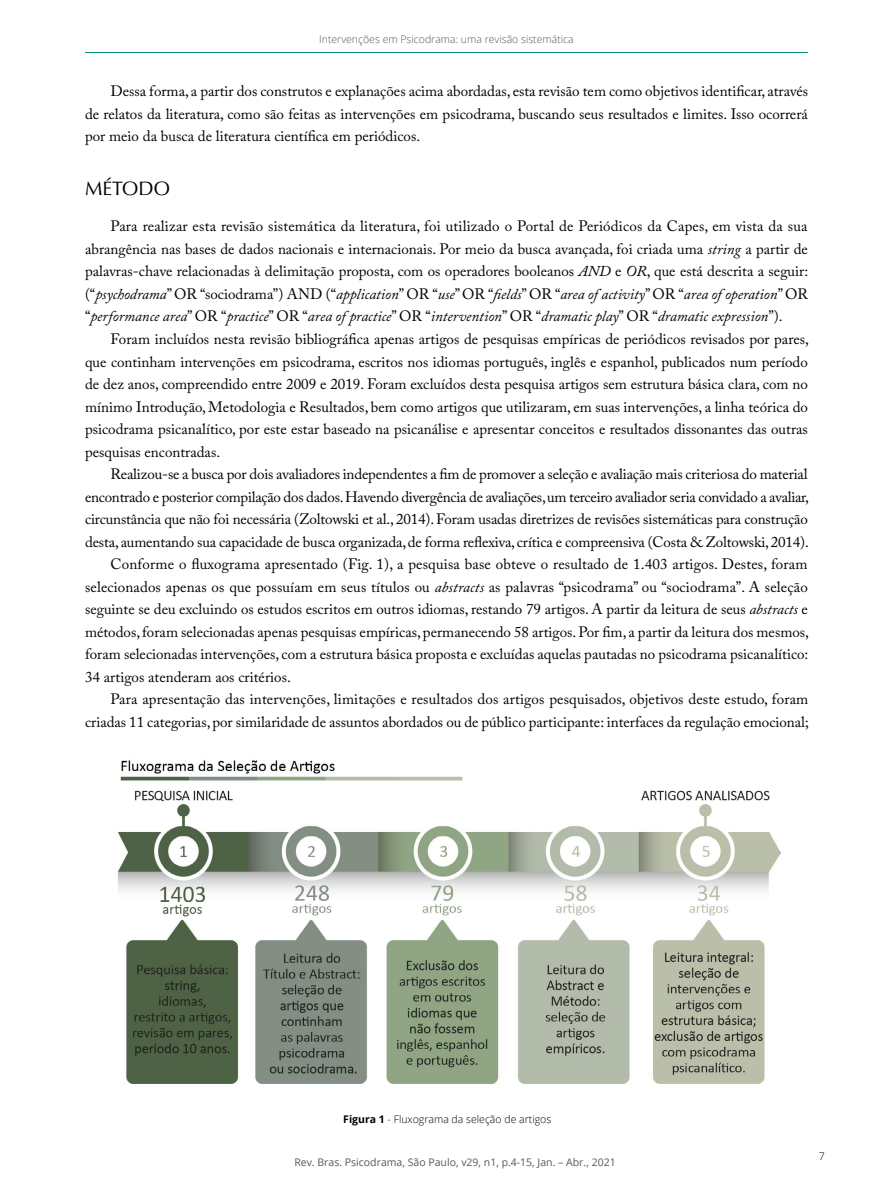
<style>
.page{position:relative;width:893px;height:1191px;background:#fff}
.page>*{position:absolute;margin:0;border:0;box-sizing:border-box;transform-origin:0 0}
.t1{font:19.5px "Optima LT Std";color:#000}
.t2{font:15px/22.5px "Adobe Caslon Pro";color:#000;text-align:justify}
.t3{font:10.5px "Open Sans";color:#58595b}
.t4{font:300 10.5px "Open Sans";color:#58595b}
.t5{font:300 10.5px "Open Sans";color:#000}
.s1{font-style:italic}
.s2{font-weight:700}
</style>
<div class="page">
<hr style="left:85px;top:52px;width:723px;height:1px;background:#008e77">
<img style="left:117px;top:760px;width:663px;height:324px">
<p class="t4" style="left:319px;top:32px;width:256px">Intervenções em Psicodrama: uma revisão sistemática</p>
<p class="t2" style="left:85px;top:80px;width:725px;text-indent:26px">Dessa forma, a partir dos construtos e explanações acima abordadas, esta revisão tem como objetivos identificar, através de relatos da literatura, como são feitas as intervenções em psicodrama, buscando seus resultados e limites. Isso ocorrerá por meio da busca de literatura científica em periódicos.</p>
<h1 class="t1" style="left:85px;top:177px;width:86px">MÉTODO</h1>
<p class="t2" style="left:85px;top:215px;width:725px;text-indent:26px">Para realizar esta revisão sistemática da literatura, foi utilizado o Portal de Periódicos da Capes, em vista da sua abrangência nas bases de dados nacionais e internacionais. Por meio da busca avançada, foi criada uma <span class="s1">string</span> a partir de palavras-chave relacionadas à delimitação proposta, com os operadores booleanos <span class="s1">AND</span> e <span class="s1">OR</span>, que está descrita a seguir: (“<span class="s1">psychodrama</span>” OR “sociodrama”) AND (“<span class="s1">application</span>” OR “<span class="s1">use</span>” OR “<span class="s1">fields</span>” OR “<span class="s1">area of activity</span>” OR “<span class="s1">area of operation</span>” OR “<span class="s1">performance area</span>” OR “<span class="s1">practice</span>” OR “<span class="s1">area of practice</span>” OR “<span class="s1">intervention</span>” OR “<span class="s1">dramatic play</span>” OR “<span class="s1">dramatic expression</span>”).</p>
<p class="t2" style="left:85px;top:327px;width:725px;text-indent:26px">Foram incluídos nesta revisão bibliográfica apenas artigos de pesquisas empíricas de periódicos revisados por pares, que continham intervenções em psicodrama, escritos nos idiomas português, inglês e espanhol, publicados num período de dez anos, compreendido entre 2009 e 2019. Foram excluídos desta pesquisa artigos sem estrutura básica clara, com no mínimo Introdução, Metodologia e Resultados, bem como artigos que utilizaram, em suas intervenções, a linha teórica do psicodrama psicanalítico, por este estar baseado na psicanálise e apresentar conceitos e resultados dissonantes das outras pesquisas encontradas.</p>
<p class="t2" style="left:111px;top:462px;width:699px">Realizou-se a busca por dois avaliadores independentes a fim de promover a seleção e avaliação mais criteriosa do material</p>
<p class="t2" style="left:85px;top:485px;width:725px">encontrado e posterior compilação dos dados. Havendo divergência de avaliações, um terceiro avaliador seria convidado a avaliar,</p>
<p class="t2" style="left:85px;top:507px;width:724px">circunstância que não foi necessária (Zoltowski et al., 2014). Foram usadas diretrizes de revisões sistemáticas para construção</p>
<p class="t2" style="left:85px;top:530px;width:725px">desta, aumentando sua capacidade de busca organizada, de forma reflexiva, crítica e compreensiva (Costa &amp; Zoltowski, 2014).</p>
<p class="t2" style="left:111px;top:552px;width:699px">Conforme o fluxograma apresentado (Fig. 1), a pesquisa base obteve o resultado de 1.403 artigos. Destes, foram</p>
<p class="t2" style="left:85px;top:575px;width:724px">selecionados apenas os que possuíam em seus títulos ou <span class="s1">abstracts</span> as palavras “psicodrama” ou “sociodrama”. A seleção</p>
<p class="t2" style="left:85px;top:597px;width:724px">seguinte se deu excluindo os estudos escritos em outros idiomas, restando 79 artigos. A partir da leitura de seus <span class="s1">abstracts</span> e</p>
<p class="t2" style="left:85px;top:620px;width:725px">métodos, foram selecionadas apenas pesquisas empíricas, permanecendo 58 artigos. Por fim, a partir da leitura dos mesmos,</p>
<p class="t2" style="left:85px;top:642px;width:725px">foram selecionadas intervenções, com a estrutura básica proposta e excluídas aquelas pautadas no psicodrama psicanalítico:</p>
<p class="t2" style="left:85px;top:665px;width:207px">34 artigos atenderam aos critérios.</p>
<p class="t2" style="left:111px;top:687px;width:699px">Para apresentação das intervenções, limitações e resultados dos artigos pesquisados, objetivos deste estudo, foram</p>
<p class="t2" style="left:85px;top:710px;width:725px">criadas 11 categorias, por similaridade de assuntos abordados ou de público participante: interfaces da regulação emocional;</p>
<p class="t5" style="left:343px;top:1112px;width:209px"><span class="s2">Figura 1</span> - Fluxograma da seleção de artigos</p>
<p class="t3" style="left:294px;top:1154px;width:323px">Rev. Bras. Psicodrama, São Paulo, v29, n1, p.4-15, Jan. – Abr., 2021</p>
<p class="t5" style="left:819px;top:1148px;width:7px">7</p>
</div>
